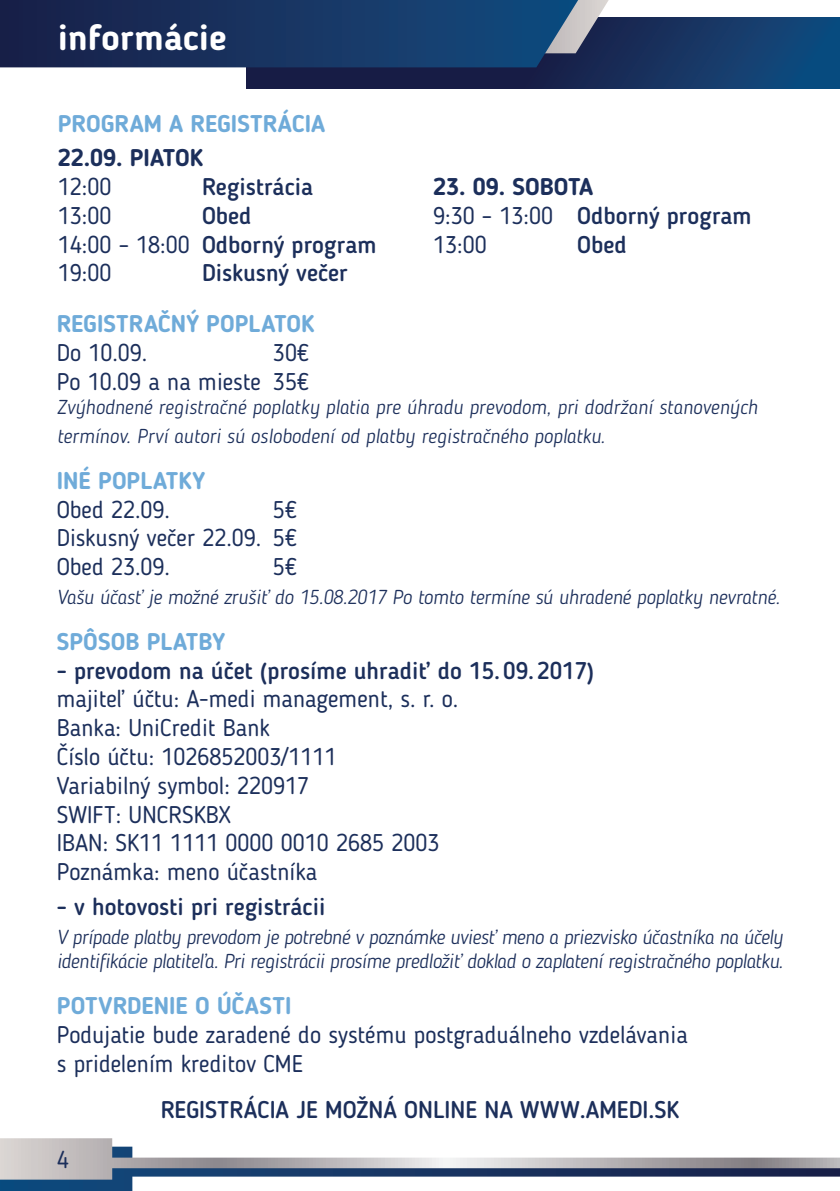
<style>
.page{position:relative;width:840px;height:1191px;background:#fff}
.page>*{position:absolute;margin:0;border:0;box-sizing:border-box;transform-origin:0 0}
.t1{font:700 36px "Blogger Sans";color:#fff}
.t2{font:24px/28.8px "Blogger Sans";color:#1c2f5b}
.t3{font:500 24px/28.8px "Blogger Sans";color:#1c2f5b}
.t4{font:700 24px "Blogger Sans";color:#6fabd9}
.t5{font:700 24px "Blogger Sans";color:#1c2f5b}
.t6{font:italic 300 20px/28.8px "Blogger Sans";letter-spacing:-.015em;color:#1c2f5b}
.s1{font-weight:400}
.s2{font-weight:700}
.s3{font-weight:500}
</style>
<div class="page">
<svg style="left:0;top:1138px;width:839px;height:53px"></svg>
<svg style="left:246px;top:18px;width:593px;height:70px"></svg>
<svg style="left:0;top:0;width:619px;height:67px"></svg>
<h1 class="t1" style="left:58px;top:16px;width:170px">informácie</h1>
<p class="t4" style="left:58px;top:109px;width:269px">PROGRAM A REGISTRÁCIA</p>
<p class="t5" style="left:58px;top:143px;width:147px">22.09. PIATOK</p>
<p class="t2" style="left:58px;top:172px;width:55px">12:00</p>
<p class="t3" style="left:202px;top:172px;width:112px">Registrácia</p>
<p class="t2" style="left:58px;top:201px;width:55px">13:00</p>
<p class="t3" style="left:58px;top:201px;width:320px;text-indent:144px">Obed<br><span class="s1">14:00 – 18:00</span> Odborný program<br><span class="s1">19:00</span></p>
<p class="t3" style="left:202px;top:258px;width:147px">Diskusný večer</p>
<p class="t2" style="left:433px;top:172px;width:320px"><span class="s2">23. 09. SOBOTA<br></span>9:30 – 13:00 <span class="s3">Odborný program<br></span>13:00</p>
<p class="t3" style="left:577px;top:230px;width:51px">Obed</p>
<p class="t4" style="left:57px;top:309px;width:259px">REGISTRAČNÝ POPLATOK</p>
<p class="t2" style="left:57px;top:338px;width:92px">Do 10.09.</p>
<p class="t2" style="left:57px;top:338px;width:253px;text-align:right">30€<br>Po 10.09 a na mieste 35€</p>
<p class="t6" style="left:57px;top:393px;width:702px">Zvýhodnené registračné poplatky platia pre úhradu prevodom, pri dodržaní stanovených termínov. Prví autori sú oslobodení od platby registračného poplatku.</p>
<p class="t4" style="left:57px;top:466px;width:150px">INÉ POPLATKY</p>
<p class="t2" style="left:57px;top:495px;width:115px">Obed 22.09.</p>
<p class="t2" style="left:57px;top:495px;width:241px;text-align:justify;text-indent:216px">5€ Diskusný večer 22.09. 5€ Obed 23.09.</p>
<p class="t2" style="left:273px;top:552px;width:25px">5€</p>
<p class="t6" style="left:57px;top:582px;width:724px">Vašu účasť je možné zrušiť do 15.08.2017 Po tomto termíne sú uhradené poplatky nevratné.</p>
<p class="t4" style="left:57px;top:627px;width:170px">SPÔSOB PLATBY</p>
<p class="t3" style="left:57px;top:655px;width:538px">- prevodom na účet (prosíme uhradiť do 15.09.2017)</p>
<p class="t2" style="left:57px;top:684px;width:403px">majiteľ účtu: A-medi management, s. r. o.<br>Banka: UniCredit Bank<br>Číslo účtu: 1026852003/1111<br>Variabilný symbol: 220917<br>SWIFT: UNCRSKBX<br>IBAN: SK11 1111 0000 0010 2685 2003<br>Poznámka: meno účastníka</p>
<p class="t3" style="left:57px;top:892px;width:270px">- v hotovosti pri registrácii</p>
<p class="t6" style="left:57px;top:925px;width:727px;line-height:24px">V prípade platby prevodom je potrebné v poznámke uviesť meno a priezvisko účastníka na účely identifikácie platiteľa. Pri registrácii prosíme predložiť doklad o zaplatení registračného poplatku.</p>
<p class="t4" style="left:57px;top:991px;width:236px">POTVRDENIE O ÚČASTI</p>
<p class="t2" style="left:57px;top:1020px;width:632px">Podujatie bude zaradené do systému postgraduálneho vzdelávania s pridelením kreditov CME</p>
<p class="t3" style="left:161px;top:1094px;width:520px">REGISTRÁCIA JE MOŽNÁ ONLINE NA WWW.AMEDI.SK</p>
<p class="t2" style="left:57px;top:1145px;width:13px">4</p>
</div>
